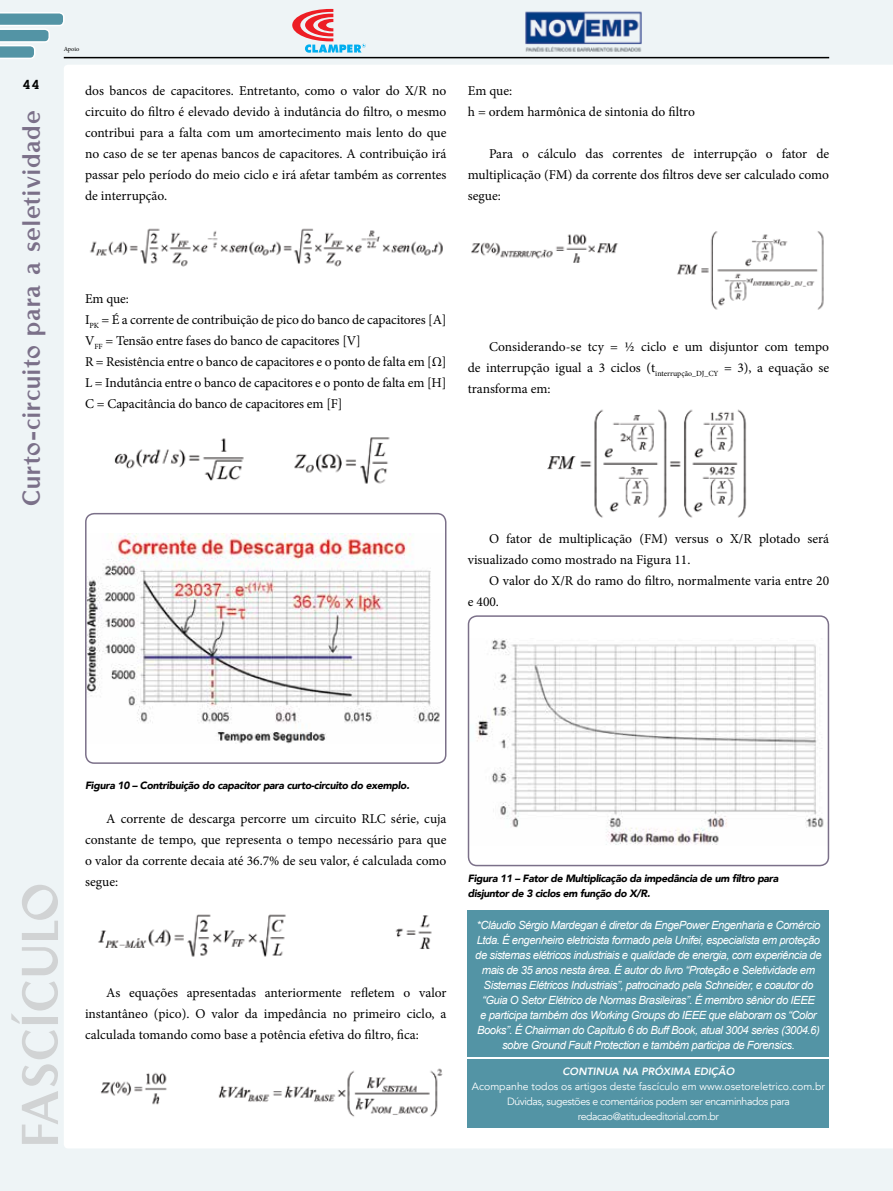
<style>
.page{position:relative;width:893px;height:1191px;background:#eef4f6}
.page>*{position:absolute;margin:0;border:0;box-sizing:border-box;transform-origin:0 0}
.t1{font:57.9px "Rubino Sans ICG Fill";letter-spacing:.025em;color:#d1d3d4}
.t2{font:28.5px "Rubino Sans ICG Fill";letter-spacing:.04em;color:#7b7089}
.t3{font:700 15px "Courier New";color:#000}
.t4{font:13.5px/21px "Minion Pro";letter-spacing:-.005em;color:#000;text-align:justify}
.t5{font:italic 11.25px/15px "Arial";letter-spacing:-.04em;color:#fff;text-align:center}
.t6{font:10.5px/15px "Avenir";letter-spacing:-.04em;color:#fff;text-align:center}
.t7{font:italic 900 10.5px/15px "Avenir";letter-spacing:-.03em;color:#000}
.t8{font:italic 800 10.5px "Avenir";color:#fff}
.t9{font:6.3px "Minion Pro";letter-spacing:-.005em;color:#000}
</style>
<div class="page">
<div style="left:64px;top:65px;width:829px;height:1083px;background:#fff"></div>
<hr style="left:64px;top:57px;width:765px;height:1px;background:#000">
<svg style="left:0;top:12px;width:65px;height:47px"></svg>
<img style="left:525px;top:11px;width:117px;height:41px">
<svg style="left:292px;top:9px;width:74px;height:44px"></svg>
<div style="left:468px;top:1059px;width:361px;height:68px;background:#5394a5"></div>
<div style="left:468px;top:910px;width:361px;height:146px;background:#5394a5"></div>
<img style="left:102px;top:433px;width:293px;height:55px">
<img style="left:88px;top:533px;width:355px;height:210px">
<div style="left:85px;top:513px;width:361px;height:251px;border:2px solid #7b7089;border-radius:9px"></div>
<img style="left:471px;top:638px;width:355px;height:207px">
<div style="left:468px;top:615px;width:361px;height:251px;border:2px solid #7b7089;border-radius:9px"></div>
<img style="left:94px;top:911px;width:343px;height:51px">
<img style="left:85px;top:1063px;width:89px;height:64px">
<img style="left:209px;top:1063px;width:237px;height:64px">
<img style="left:468px;top:227px;width:361px;height:86px">
<img style="left:546px;top:401px;width:207px;height:119px">
<img style="left:85px;top:225px;width:361px;height:43px">
<p class="t3" style="left:22px;top:75px;width:19px">44</p>
<h2 class="t2" style="left:16px;top:506px;width:397px;rotate:-90deg">Curto-circuito para a seletividade</h2>
<p class="t9" style="left:64px;top:45px;width:17px">Apoio</p>
<p class="t4" style="left:85px;top:80px;width:363px">dos bancos de capacitores. Entretanto, como o valor do X/R no circuito do filtro é elevado devido à indutância do filtro, o mesmo contribui para a falta com um amortecimento mais lento do que no caso de se ter apenas bancos de capacitores. A contribuição irá passar pelo período do meio ciclo e irá afetar também as correntes de interrupção.</p>
<p class="t4" style="left:85px;top:288px;width:363px;text-align:left">Em que:<br>I<sub>PK</sub> = É a corrente de contribuição de pico do banco de capacitores [A] V<sub>FF</sub> = Tensão entre fases do banco de capacitores [V]<br>R = Resistência entre o banco de capacitores e o ponto de falta em [Ω] L = Indutância entre o banco de capacitores e o ponto de falta em [H] C = Capacitância do banco de capacitores em [F]</p>
<p class="t4" style="left:468px;top:80px;width:229px">Em que:<br>h = ordem harmônica de sintonia do filtro</p>
<p class="t4" style="left:468px;top:143px;width:363px;text-indent:21px">Para o cálculo das correntes de interrupção o fator de multiplicação (FM) da corrente dos filtros deve ser calculado como segue:</p>
<p class="t4" style="left:468px;top:336px;width:363px;text-indent:21px">Considerando-se tcy = ½ ciclo e um disjuntor com tempo de interrupção igual a 3 ciclos (t<sub>interrupção_DJ_CY</sub> = 3), a equação se transforma em:</p>
<p class="t4" style="left:468px;top:528px;width:363px;text-indent:21px">O fator de multiplicação (FM) versus o X/R plotado será visualizado como mostrado na Figura 11.</p>
<p class="t4" style="left:468px;top:570px;width:363px;text-indent:21px">O valor do X/R do ramo do filtro, normalmente varia entre 20 e 400.</p>
<h1 class="t1" style="left:9px;top:1146px;width:265px;rotate:-90deg">Fascículo</h1>
<p class="t7" style="left:85px;top:777px;width:326px">Figura 10 – Contribuição do capacitor para curto-circuito do exemplo.</p>
<p class="t4" style="left:85px;top:808px;width:363px;text-indent:21px">A corrente de descarga percorre um circuito RLC série, cuja constante de tempo, que representa o tempo necessário para que o valor da corrente decaia até 36.7% de seu valor, é calculada como segue:</p>
<p class="t4" style="left:85px;top:981px;width:363px;text-indent:21px">As equações apresentadas anteriormente refletem o valor instantâneo (pico). O valor da impedância no primeiro ciclo, a calculada tomando como base a potência efetiva do filtro, fica:</p>
<p class="t7" style="left:468px;top:871px;width:312px">Figura 11 – Fator de Multiplicação da impedância de um filtro para disjuntor de 3 ciclos em função do X/R.</p>
<p class="t5" style="left:475px;top:917px;width:348px">*Cláudio Sérgio Mardegan é diretor da EngePower Engenharia e Comércio Ltda. É engenheiro eletricista formado pela Unifei, especialista em proteção de sistemas elétricos industriais e qualidade de energia, com experiência de mais de 35 anos nesta área. É autor do livro “Proteção e Seletividade em Sistemas Elétricos Industriais”, patrocinado pela Schneider, e coautor do “Guia O Setor Elétrico de Normas Brasileiras”. É membro sênior do IEEE<br>e participa também dos Working Groups do IEEE que elaboram os “Color Books”. É Chairman do Capítulo 6 do Buff Book, atual 3004 series (3004.6) sobre Ground Fault Protection e também participa de Forensics.</p>
<p class="t8" style="left:562px;top:1065px;width:174px">CONTINUA NA PRÓXIMA EDIÇÃO</p>
<p class="t6" style="left:472px;top:1079px;width:355px">Acompanhe todos os artigos deste fascículo em www.osetoreletrico.com.br<br>Dúvidas, sugestões e comentários podem ser encaminhados para redacao@atitudeeditorial.com.br</p>
</div>
